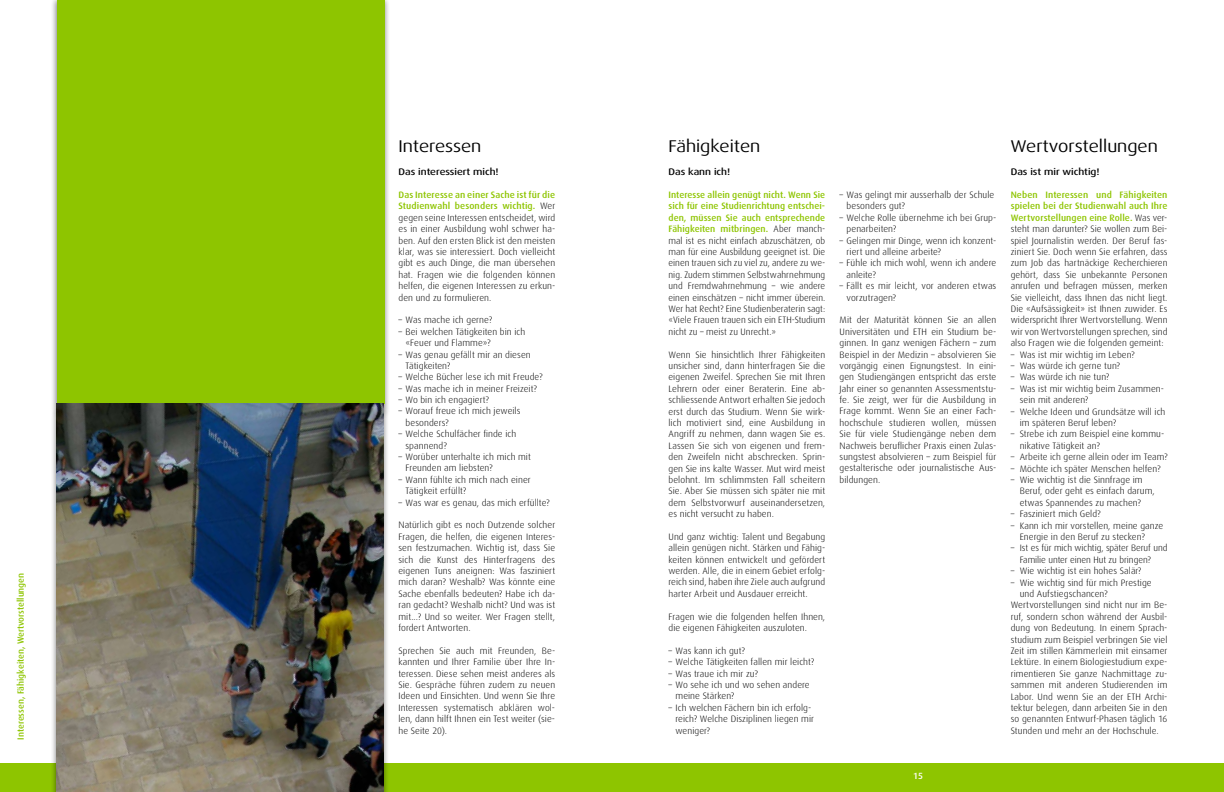
<style>
.page{position:relative;width:1224px;height:792px;background:#fff}
.page>*{position:absolute;margin:0;border:0;box-sizing:border-box;transform-origin:0 0}
.t1{font:17px "Dax Wide";color:#000}
.t2{font:500 9.5px "Dax Wide";color:#000}
.t3{font:300 9.3px/11.4px "Dax";letter-spacing:.005em;color:#000}
.t4{font:500 9px "Dax";color:#8ec500}
.t5{font:500 9px "Dax";color:#fff}
.s1{font-weight:500;color:#8ec500}
</style>
<div class="page">
<div style="left:0;top:764px;width:621px;height:28px;background:#8ec500"></div>
<div style="left:603px;top:764px;width:621px;height:28px;background:#8ec500"></div>
<div style="left:51px;top:0;width:339px;height:418px;background:#000;opacity:.5"></div>
<div style="left:57px;top:0;width:327px;height:403px;background:#8ec500"></div>
<div style="left:51px;top:407px;width:338px;height:385px;background:#000;opacity:.5"></div>
<img style="left:57px;top:403px;width:327px;height:389px">
<p class="t4" style="left:16px;top:740px;width:168px;rotate:-90deg">Interessen, Fähigkeiten, Wertvorstellungen</p>
<h1 class="t1" style="left:398px;top:137px;width:85px">Interessen</h1>
<h1 class="t1" style="left:669px;top:137px;width:93px">Fähigkeiten</h1>
<h1 class="t1" style="left:1011px;top:137px;width:149px">Wertvorstellungen</h1>
<p class="t2" style="left:669px;top:167px;width:63px">Das kann ich!</p>
<p class="t3" style="left:669px;top:189px;width:158px;text-align:justify"><span class="s1">Interesse allein genügt nicht. Wenn Sie sich für eine Studienrichtung entschei&shy;den, müssen Sie auch entsprechende Fähigkeiten mitbringen.</span> Aber manch&shy;mal ist es nicht einfach abzuschätzen, ob man für eine Ausbildung geeignet ist. Die einen trauen sich zu viel zu, andere zu we&shy;nig. Zudem stimmen Selbstwahrnehmung und Fremdwahrnehmung – wie andere einen einschätzen – nicht immer überein.<br>Wer hat Recht? Eine Studienberaterin sagt: «Viele Frauen trauen sich ein ETH-Studium nicht zu – meist zu Unrecht.»</p>
<p class="t3" style="left:668px;top:349px;width:158px;text-align:justify">Wenn Sie hinsichtlich Ihrer Fähigkeiten unsicher sind, dann hinterfragen Sie die eigenen Zweifel. Sprechen Sie mit Ihren Lehrern oder einer Beraterin. Eine ab&shy;schliessende Antwort erhalten Sie jedoch erst durch das Studium. Wenn Sie wirk&shy;lich motiviert sind, eine Ausbildung in Angriff zu nehmen, dann wagen Sie es.<br>Lassen Sie sich von eigenen und frem&shy;den Zweifeln nicht abschrecken. Sprin&shy;gen Sie ins kalte Wasser. Mut wird meist belohnt. Im schlimmsten Fall scheitern Sie. Aber Sie müssen sich später nie mit dem Selbstvorwurf auseinandersetzen, es nicht versucht zu haben.</p>
<p class="t3" style="left:668px;top:531px;width:158px;text-align:justify">Und ganz wichtig: Talent und Begabung allein genügen nicht. Stärken und Fähig&shy;keiten können entwickelt und gefördert werden. Alle, die in einem Gebiet erfolg&shy;reich sind, haben ihre Ziele auch aufgrund harter Arbeit und Ausdauer erreicht.</p>
<p class="t3" style="left:668px;top:611px;width:158px">Fragen wie die folgenden helfen Ihnen, die eigenen Fähigkeiten auszuloten.</p>
<p class="t3" style="left:668px;top:645px;width:78px">– Was kann ich gut?</p>
<p class="t3" style="left:668px;top:656px;width:147px">– Welche Tätigkeiten fallen mir leicht?</p>
<p class="t3" style="left:668px;top:668px;width:91px">– Was traue ich mir zu?</p>
<p class="t3" style="left:675px;top:679px;width:136px;text-indent:-7px">– Wo sehe ich und wo sehen andere meine Stärken?</p>
<p class="t3" style="left:675px;top:702px;width:140px;text-indent:-7px">– Ich welchen Fächern bin ich erfolg&shy;reich? Welche Disziplinen liegen mir weniger?</p>
<p class="t2" style="left:399px;top:167px;width:102px">Das interessiert mich!</p>
<p class="t3" style="left:399px;top:189px;width:158px;text-align:justify"><span class="s1">Das Interesse an einer Sache ist für die Studienwahl besonders wichtig.</span> Wer gegen seine Interessen entscheidet, wird es in einer Ausbildung wohl schwer ha&shy;ben. Auf den ersten Blick ist den meisten klar, was sie interessiert. Doch vielleicht gibt es auch Dinge, die man übersehen hat. Fragen wie die folgenden können helfen, die eigenen Interessen zu erkun&shy;den und zu formulieren.</p>
<p class="t3" style="left:399px;top:315px;width:95px">– Was mache ich gerne?</p>
<p class="t3" style="left:406px;top:326px;width:121px;text-indent:-7px">– Bei welchen Tätigkeiten bin ich «Feuer und Flamme»?</p>
<p class="t3" style="left:406px;top:349px;width:127px;text-indent:-7px">– Was genau gefällt mir an diesen<br>Tätigkeiten?</p>
<p class="t3" style="left:399px;top:371px;width:146px">– Welche Bücher lese ich mit Freude?</p>
<p class="t3" style="left:399px;top:383px;width:140px">– Was mache ich in meiner Freizeit?</p>
<p class="t3" style="left:399px;top:394px;width:92px">– Wo bin ich engagiert?</p>
<p class="t3" style="left:406px;top:406px;width:116px;text-indent:-7px">– Worauf freue ich mich jeweils besonders?</p>
<p class="t3" style="left:406px;top:428px;width:112px;text-indent:-7px">– Welche Schulfächer finde ich spannend?</p>
<p class="t3" style="left:406px;top:451px;width:127px;text-indent:-7px">– Worüber unterhalte ich mich mit<br>Freunden am liebsten?</p>
<p class="t3" style="left:406px;top:474px;width:127px;text-indent:-7px">– Wann fühlte ich mich nach einer<br>Tätigkeit erfüllt?</p>
<p class="t3" style="left:399px;top:497px;width:153px">– Was war es genau, das mich erfüllte?</p>
<p class="t3" style="left:398px;top:520px;width:158px;text-align:justify">Natürlich gibt es noch Dutzende solcher Fragen, die helfen, die eigenen Interes&shy;sen festzumachen. Wichtig ist, dass Sie sich die Kunst des Hinterfragens des eigenen Tuns aneignen: Was fasziniert mich daran? Weshalb? Was könnte eine Sache ebenfalls bedeuten? Habe ich da&shy;ran gedacht? Weshalb nicht? Und was ist mit...? Und so weiter. Wer Fragen stellt, fordert Antworten.</p>
<p class="t3" style="left:398px;top:645px;width:158px;text-align:justify">Sprechen Sie auch mit Freunden, Be&shy;kannten und Ihrer Familie über Ihre In&shy;teressen. Diese sehen meist anderes als Sie. Gespräche führen zudem zu neuen Ideen und Einsichten. Und wenn Sie Ihre Interessen systematisch abklären wol&shy;len, dann hilft Ihnen ein Test weiter (sie&shy;he Seite 20).</p>
<p class="t2" style="left:1011px;top:167px;width:90px">Das ist mir wichtig!</p>
<p class="t3" style="left:1011px;top:189px;width:158px;text-align:justify"><span class="s1">Neben Interessen und Fähigkeiten spielen bei der Studienwahl auch Ihre Wertvorstellungen eine Rolle.</span> Was ver&shy;steht man darunter? Sie wollen zum Bei&shy;spiel Journalistin werden. Der Beruf fas&shy;ziniert Sie. Doch wenn Sie erfahren, dass zum Job das hartnäckige Recherchieren gehört, dass Sie unbekannte Personen anrufen und befragen müssen, merken Sie vielleicht, dass Ihnen das nicht liegt.<br>Die «Aufsässigkeit» ist Ihnen zuwider. Es widerspricht Ihrer Wertvorstellung. Wenn wir von Wertvorstellungen sprechen, sind also Fragen wie die folgenden gemeint:</p>
<p class="t3" style="left:1011px;top:349px;width:126px">– Was ist mir wichtig im Leben?</p>
<p class="t3" style="left:1011px;top:360px;width:111px">– Was würde ich gerne tun?</p>
<p class="t3" style="left:1011px;top:372px;width:100px">– Was würde ich nie tun?</p>
<p class="t3" style="left:1020px;top:383px;width:146px;text-indent:-9px">– Was ist mir wichtig beim Zusammen&shy;sein mit anderen?</p>
<p class="t3" style="left:1020px;top:406px;width:147px;text-indent:-9px">– Welche Ideen und Grundsätze will ich im späteren Beruf leben?</p>
<p class="t3" style="left:1020px;top:429px;width:146px;text-indent:-9px">– Strebe ich zum Beispiel eine kommu&shy;nikative Tätigkeit an?</p>
<p class="t3" style="left:1011px;top:451px;width:158px">– Arbeite ich gerne allein oder im Team?</p>
<p class="t3" style="left:1011px;top:463px;width:151px">– Möchte ich später Menschen helfen?</p>
<p class="t3" style="left:1020px;top:474px;width:137px;text-indent:-9px">– Wie wichtig ist die Sinnfrage im<br>Beruf, oder geht es einfach darum, etwas Spannendes zu machen?</p>
<p class="t3" style="left:1011px;top:508px;width:92px">– Fasziniert mich Geld?</p>
<p class="t3" style="left:1020px;top:520px;width:145px;text-indent:-9px">– Kann ich mir vorstellen, meine ganze<br>Energie in den Beruf zu stecken?</p>
<p class="t3" style="left:1020px;top:543px;width:149px;text-indent:-9px">– Ist es für mich wichtig, später Beruf und<br>Familie unter einen Hut zu bringen?</p>
<p class="t3" style="left:1011px;top:565px;width:132px">– Wie wichtig ist ein hohes Salär?</p>
<p class="t3" style="left:1011px;top:577px;width:143px">– Wie wichtig sind für mich Prestige</p>
<p class="t3" style="left:1020px;top:588px;width:89px">und Aufstiegschancen?</p>
<p class="t3" style="left:1011px;top:600px;width:158px">Wertvorstellungen sind nicht nur im Be-</p>
<p class="t3" style="left:1011px;top:611px;width:158px">ruf, sondern schon während der Ausbil-</p>
<p class="t3" style="left:1011px;top:622px;width:158px">dung von Bedeutung. In einem Sprach-</p>
<p class="t3" style="left:1011px;top:634px;width:158px">studium zum Beispiel verbringen Sie viel</p>
<p class="t3" style="left:1011px;top:645px;width:158px">Zeit im stillen Kämmerlein mit einsamer</p>
<p class="t3" style="left:1011px;top:657px;width:158px">Lektüre. In einem Biologiestudium expe-</p>
<p class="t3" style="left:1011px;top:668px;width:158px">rimentieren Sie ganze Nachmittage zu-</p>
<p class="t3" style="left:1011px;top:679px;width:158px">sammen mit anderen Studierenden im</p>
<p class="t3" style="left:1011px;top:691px;width:158px">Labor. Und wenn Sie an der ETH Archi-</p>
<p class="t3" style="left:1011px;top:702px;width:158px">tektur belegen, dann arbeiten Sie in den</p>
<p class="t3" style="left:1011px;top:713px;width:158px">so genannten Entwurf-Phasen täglich 16</p>
<p class="t3" style="left:1011px;top:725px;width:150px">Stunden und mehr an der Hochschule.</p>
<p class="t3" style="left:847px;top:189px;width:149px;text-indent:-7px">– Was gelingt mir ausserhalb der Schule besonders gut?</p>
<p class="t3" style="left:847px;top:212px;width:151px;text-indent:-7px">– Welche Rolle übernehme ich bei Grup&shy;penarbeiten?</p>
<p class="t3" style="left:847px;top:235px;width:151px;text-indent:-7px">– Gelingen mir Dinge, wenn ich konzent&shy;riert und alleine arbeite?</p>
<p class="t3" style="left:847px;top:258px;width:151px;text-indent:-7px">– Fühle ich mich wohl, wenn ich andere anleite?</p>
<p class="t3" style="left:847px;top:280px;width:151px;text-indent:-7px">– Fällt es mir leicht, vor anderen etwas vorzutragen?</p>
<p class="t3" style="left:840px;top:315px;width:158px;text-align:justify">Mit der Maturität können Sie an allen Universitäten und ETH ein Studium be&shy;ginnen. In ganz wenigen Fächern – zum Beispiel in der Medizin – absolvieren Sie vorgängig einen Eignungstest. In eini&shy;gen Studiengängen entspricht das erste Jahr einer so genannten Assessmentstu&shy;fe. Sie zeigt, wer für die Ausbildung in Frage kommt. Wenn Sie an einer Fach&shy;hochschule studieren wollen, müssen Sie für viele Studiengänge neben dem Nachweis beruflicher Praxis einen Zulas&shy;sungstest absolvieren – zum Beispiel für gestalterische oder journalistische Aus&shy;bildungen.</p>
<p class="t5" style="left:913px;top:771px;width:11px">15</p>
</div>
